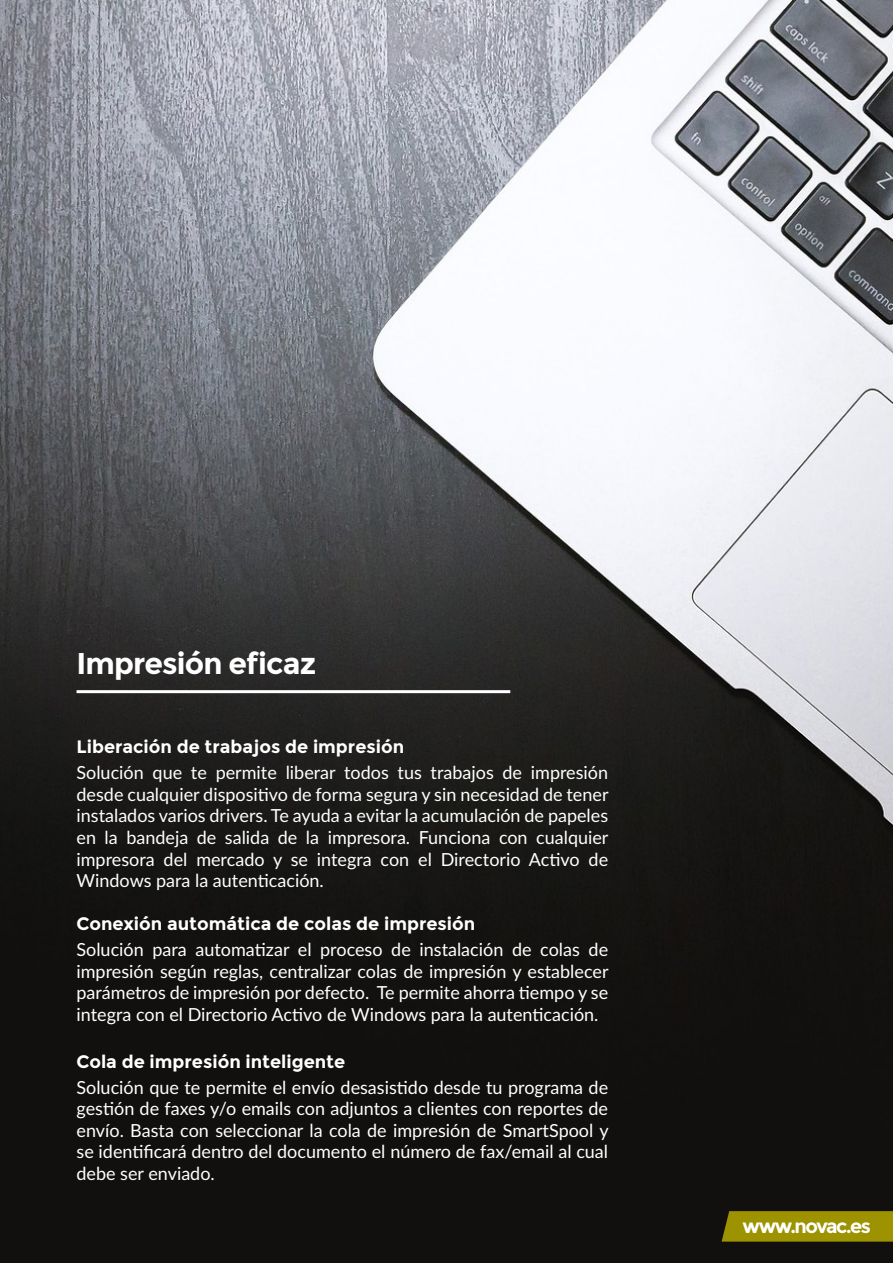
<style>
.page{position:relative;width:893px;height:1263px;background:#fff}
.page>*{position:absolute;margin:0;border:0;box-sizing:border-box;transform-origin:0 0}
.t1{font:700 30px "Montserrat";letter-spacing:-.03em;color:#fff}
.t2{font:700 19.5px "Montserrat";letter-spacing:-.075em;color:#fff}
.t3{font:18px/21.6px "Lato";color:#fff;text-align:justify}
.t4{font:700 18px "Montserrat";color:#fff}
</style>
<div class="page">
<img style="left:0;top:0;width:893px;height:1263px">
<div style="left:722px;top:1211px;width:171px;height:30px;background:#9d9200"></div>
<hr style="left:77px;top:690px;width:433px;height:3px;background:#fff">
<p class="t1" style="left:77px;top:646px;width:241px">Impresión eficaz</p>
<p class="t4" style="left:77px;top:736px;width:329px">Liberación de trabajos de impresión</p>
<p class="t3" style="left:77px;top:761px;width:533px">Solución que te permite liberar todos tus trabajos de impresión desde cualquier dispositivo de forma segura y sin necesidad de tener instalados varios drivers. Te ayuda a evitar la acumulación de papeles en la bandeja de salida de la impresora. Funciona con cualquier impresora del mercado y se integra con el Directorio Activo de Windows para la autenticación.</p>
<p class="t4" style="left:77px;top:913px;width:400px">Conexión automática de colas de impresión</p>
<p class="t3" style="left:77px;top:938px;width:533px">Solución para automatizar el proceso de instalación de colas de impresión según reglas, centralizar colas de impresión y establecer parámetros de impresión por defecto. Te permite ahorra tiempo y se integra con el Directorio Activo de Windows para la autenticación.</p>
<p class="t4" style="left:77px;top:1051px;width:270px">Cola de impresión inteligente</p>
<p class="t3" style="left:77px;top:1075px;width:534px">Solución que te permite el envío desasistido desde tu programa de gestión de faxes y/o emails con adjuntos a clientes con reportes de envío. Basta con seleccionar la cola de impresión de SmartSpool y se identificará dentro del documento el número de fax/email al cual debe ser enviado.</p>
<p class="t2" style="left:743px;top:1214px;width:130px">www.novac.es</p>
</div>
